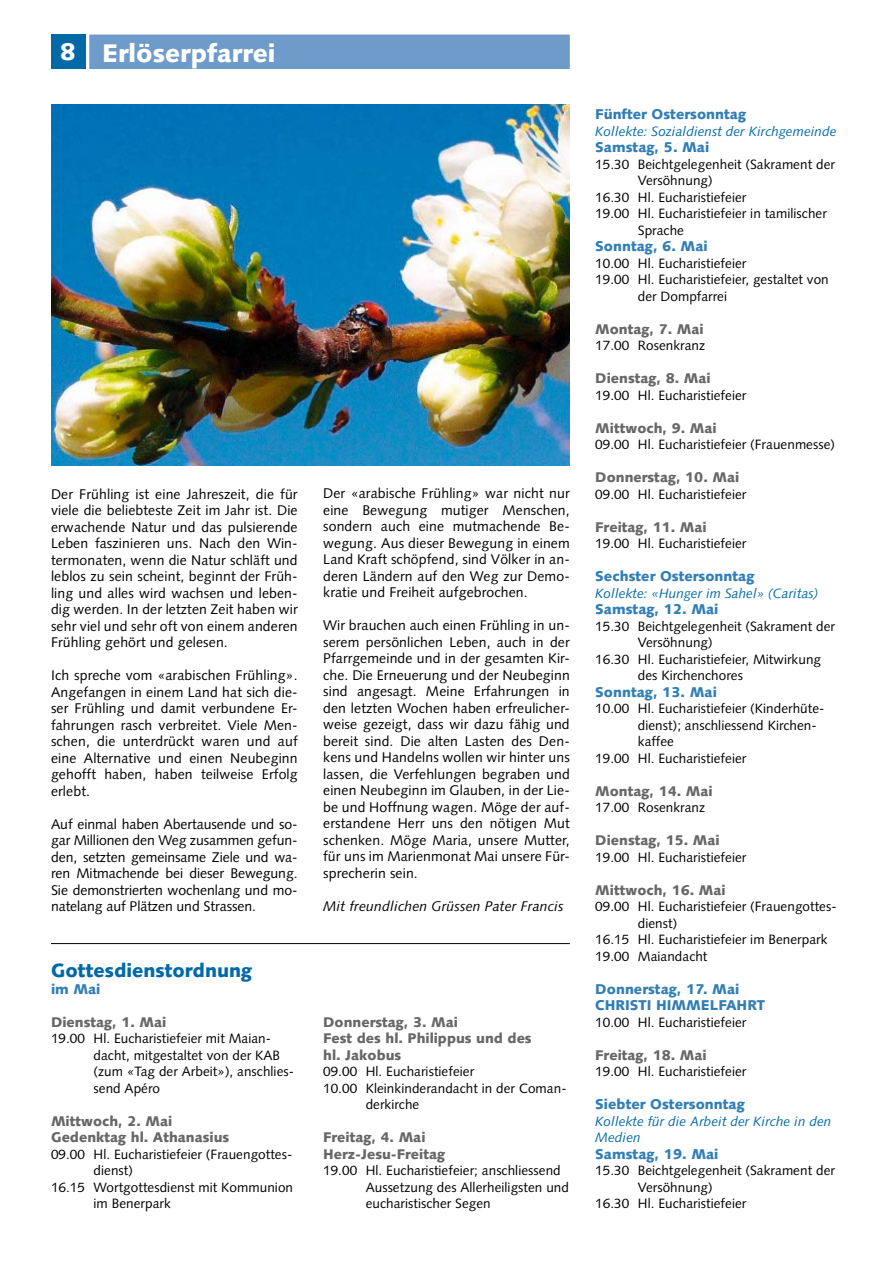
<style>
.page{position:relative;width:893px;height:1263px;background:#fff}
.page>*{position:absolute;margin:0;border:0;box-sizing:border-box;transform-origin:0 0}
.t1{font:900 25.5px "Syntax";color:#fff}
.t2{font:900 19.2px "Syntax";color:#0069a6}
.t3{font:14.1px/16.5px "Syntax";letter-spacing:.01em;color:#000;text-align:justify}
.t4{font:900 14.1px/16.5px "Syntax";color:#676767}
.t5{font:900 14.1px/16.5px "Syntax";color:#317eb5}
.t6{font:italic 14.1px "Syntax";letter-spacing:.01em;color:#000}
.t7{font:13.5px/16.5px "Syntax";letter-spacing:.005em;color:#000}
.t8{font:italic 13.5px/16.5px "Syntax";letter-spacing:.005em;color:#0069a6}
.s1{font-size:24px}
</style>
<div class="page">
<div style="left:51px;top:35px;width:34px;height:34px;background:#0069a6"></div>
<div style="left:89px;top:35px;width:481px;height:34px;background:#6e9bc9"></div>
<img style="left:51px;top:105px;width:519px;height:361px">
<hr style="left:51px;top:943px;width:519px;height:1px;background:#000">
<h1 class="t1" style="left:60px;top:38px;width:217px"><span class="s1">8</span> Erlöserpfarrei</h1>
<p class="t3" style="left:51px;top:485px;width:248px">Der Frühling ist eine Jahreszeit, die für viele die beliebteste Zeit im Jahr ist. Die erwachende Natur und das pulsierende Leben faszinieren uns. Nach den Win&shy;termonaten, wenn die Natur schläft und leblos zu sein scheint, beginnt der Früh&shy;ling und alles wird wachsen und leben&shy;dig werden. In der letzten Zeit haben wir sehr viel und sehr oft von einem anderen Frühling gehört und gelesen.</p>
<p class="t3" style="left:51px;top:667px;width:248px">Ich spreche vom «arabischen Frühling».<br>Angefangen in einem Land hat sich die&shy;ser Frühling und damit verbundene Er&shy;fahrungen rasch verbreitet. Viele Men&shy;schen, die unterdrückt waren und auf eine Alternative und einen Neubeginn gehofft haben, haben teilweise Erfolg erlebt.</p>
<p class="t3" style="left:51px;top:815px;width:248px">Auf einmal haben Abertausende und so&shy;gar Millionen den Weg zusammen gefun&shy;den, setzten gemeinsame Ziele und wa&shy;ren Mitmachende bei dieser Bewegung.<br>Sie demonstrierten wochenlang und mo&shy;natelang auf Plätzen und Strassen.</p>
<h2 class="t2" style="left:51px;top:959px;width:203px">Gottesdienstordnung</h2>
<p class="t5" style="left:51px;top:980px;width:51px">im Mai</p>
<p class="t4" style="left:51px;top:1013px;width:117px">Dienstag, 1. Mai</p>
<p class="t7" style="left:94px;top:1030px;width:200px;text-indent:-43px">19.00 Hl. Eucharistiefeier mit Maian&shy;dacht, mitgestaltet von der KAB (zum «Tag der Arbeit»), anschlies&shy;send Apéro</p>
<p class="t4" style="left:51px;top:1112px;width:180px">Mittwoch, 2. Mai<br>Gedenktag hl. Athanasius</p>
<p class="t7" style="left:51px;top:1146px;width:243px">09.00 Hl. Eucharistiefeier (Frauengottes-</p>
<p class="t7" style="left:94px;top:1162px;width:41px">dienst)</p>
<p class="t7" style="left:51px;top:1179px;width:244px">16.15 Wortgottesdienst mit Kommunion</p>
<p class="t7" style="left:94px;top:1195px;width:79px">im Benerpark</p>
<p class="t3" style="left:323px;top:485px;width:248px">Der «arabische Frühling» war nicht nur eine Bewegung mutiger Menschen, sondern auch eine mutmachende Be&shy;wegung. Aus dieser Bewegung in einem Land Kraft schöpfend, sind Völker in an&shy;deren Ländern auf den Weg zur Demo&shy;kratie und Freiheit aufgebrochen.</p>
<p class="t3" style="left:323px;top:617px;width:248px">Wir brauchen auch einen Frühling in un&shy;serem persönlichen Leben, auch in der Pfarrgemeinde und in der gesamten Kir&shy;che. Die Erneuerung und der Neubeginn sind angesagt. Meine Erfahrungen in den letzten Wochen haben erfreulicher&shy;weise gezeigt, dass wir dazu fähig und bereit sind. Die alten Lasten des Den&shy;kens und Handelns wollen wir hinter uns lassen, die Verfehlungen begraben und einen Neubeginn im Glauben, in der Lie&shy;be und Hoffnung wagen. Möge der auf&shy;erstandene Herr uns den nötigen Mut schenken. Möge Maria, unsere Mutter, für uns im Marienmonat Mai unsere Für&shy;sprecherin sein.</p>
<p class="t6" style="left:323px;top:898px;width:242px">Mit freundlichen Grüssen Pater Francis</p>
<p class="t4" style="left:323px;top:1013px;width:210px">Donnerstag, 3. Mai<br>Fest des hl. Philippus und des hl. Jakobus</p>
<p class="t7" style="left:323px;top:1063px;width:153px">09.00 Hl. Eucharistiefeier</p>
<p class="t7" style="left:323px;top:1080px;width:245px">10.00 Kleinkinderandacht in der Coman-</p>
<p class="t7" style="left:366px;top:1096px;width:55px">derkirche</p>
<p class="t4" style="left:323px;top:1129px;width:124px">Freitag, 4. Mai<br>Herz-Jesu-Freitag</p>
<p class="t7" style="left:366px;top:1162px;width:205px;text-indent:-43px">19.00 Hl. Eucharistiefeier; anschliessend<br>Aussetzung des Allerheiligsten und eucharistischer Segen</p>
<p class="t5" style="left:595px;top:106px;width:152px">Fünfter Ostersonntag</p>
<p class="t8" style="left:595px;top:123px;width:243px">Kollekte: Sozialdienst der Kirchgemeinde</p>
<p class="t5" style="left:595px;top:139px;width:115px">Samstag, 5. Mai</p>
<p class="t7" style="left:595px;top:156px;width:241px">15.30 Beichtgelegenheit (Sakrament der</p>
<p class="t7" style="left:638px;top:172px;width:76px">Versöhnung)</p>
<p class="t7" style="left:595px;top:189px;width:153px">16.30 Hl. Eucharistiefeier</p>
<p class="t7" style="left:595px;top:205px;width:233px">19.00 Hl. Eucharistiefeier in tamilischer</p>
<p class="t7" style="left:638px;top:222px;width:48px">Sprache</p>
<p class="t5" style="left:595px;top:238px;width:114px">Sonntag, 6. Mai</p>
<p class="t7" style="left:595px;top:255px;width:153px">10.00 Hl. Eucharistiefeier</p>
<p class="t7" style="left:595px;top:271px;width:235px">19.00 Hl. Eucharistiefeier, gestaltet von</p>
<p class="t7" style="left:638px;top:288px;width:91px">der Dompfarrei</p>
<p class="t4" style="left:595px;top:320px;width:110px">Montag, 7. Mai</p>
<p class="t7" style="left:595px;top:337px;width:111px">17.00 Rosenkranz</p>
<p class="t4" style="left:595px;top:370px;width:117px">Dienstag, 8. Mai</p>
<p class="t7" style="left:595px;top:387px;width:153px">19.00 Hl. Eucharistiefeier</p>
<p class="t4" style="left:595px;top:419px;width:123px">Mittwoch, 9. Mai</p>
<p class="t7" style="left:595px;top:436px;width:241px">09.00 Hl. Eucharistiefeier (Frauenmesse)</p>
<p class="t4" style="left:595px;top:469px;width:145px">Donnerstag, 10. Mai</p>
<p class="t7" style="left:595px;top:486px;width:153px">09.00 Hl. Eucharistiefeier</p>
<p class="t4" style="left:595px;top:518px;width:113px">Freitag, 11. Mai</p>
<p class="t7" style="left:595px;top:535px;width:153px">19.00 Hl. Eucharistiefeier</p>
<p class="t5" style="left:595px;top:568px;width:161px">Sechster Ostersonntag</p>
<p class="t8" style="left:595px;top:585px;width:224px">Kollekte: «Hunger im Sahel» (Caritas)</p>
<p class="t5" style="left:595px;top:601px;width:125px">Samstag, 12. Mai</p>
<p class="t7" style="left:595px;top:618px;width:241px">15.30 Beichtgelegenheit (Sakrament der</p>
<p class="t7" style="left:638px;top:634px;width:76px">Versöhnung)</p>
<p class="t7" style="left:595px;top:651px;width:227px">16.30 Hl. Eucharistiefeier, Mitwirkung</p>
<p class="t7" style="left:638px;top:667px;width:107px">des Kirchenchores</p>
<p class="t5" style="left:595px;top:683px;width:123px">Sonntag, 13. Mai</p>
<p class="t7" style="left:595px;top:700px;width:231px">10.00 Hl. Eucharistiefeier (Kinderhüte-</p>
<p class="t7" style="left:638px;top:717px;width:178px">dienst); anschliessend Kirchen-</p>
<p class="t7" style="left:638px;top:733px;width:38px">kaffee</p>
<p class="t7" style="left:595px;top:750px;width:153px">19.00 Hl. Eucharistiefeier</p>
<p class="t4" style="left:595px;top:782px;width:119px">Montag, 14. Mai</p>
<p class="t7" style="left:595px;top:799px;width:111px">17.00 Rosenkranz</p>
<p class="t4" style="left:595px;top:832px;width:126px">Dienstag, 15. Mai</p>
<p class="t7" style="left:595px;top:849px;width:153px">19.00 Hl. Eucharistiefeier</p>
<p class="t4" style="left:595px;top:881px;width:132px">Mittwoch, 16. Mai</p>
<p class="t7" style="left:595px;top:898px;width:243px">09.00 Hl. Eucharistiefeier (Frauengottes-</p>
<p class="t7" style="left:638px;top:915px;width:41px">dienst)</p>
<p class="t7" style="left:595px;top:931px;width:234px">16.15 Hl. Eucharistiefeier im Benerpark</p>
<p class="t7" style="left:595px;top:948px;width:114px">19.00 Maiandacht</p>
<p class="t5" style="left:595px;top:980px;width:171px">Donnerstag, 17. Mai<br>CHRISTI HIMMELFAHRT</p>
<p class="t7" style="left:595px;top:1014px;width:153px">10.00 Hl. Eucharistiefeier</p>
<p class="t4" style="left:595px;top:1046px;width:113px">Freitag, 18. Mai</p>
<p class="t7" style="left:595px;top:1063px;width:153px">19.00 Hl. Eucharistiefeier</p>
<p class="t5" style="left:595px;top:1096px;width:151px">Siebter Ostersonntag</p>
<p class="t8" style="left:595px;top:1113px;width:238px">Kollekte für die Arbeit der Kirche in den<br>Medien</p>
<p class="t5" style="left:595px;top:1145px;width:125px">Samstag, 19. Mai</p>
<p class="t7" style="left:595px;top:1162px;width:241px">15.30 Beichtgelegenheit (Sakrament der</p>
<p class="t7" style="left:638px;top:1179px;width:76px">Versöhnung)</p>
<p class="t7" style="left:595px;top:1195px;width:153px">16.30 Hl. Eucharistiefeier</p>
</div>
